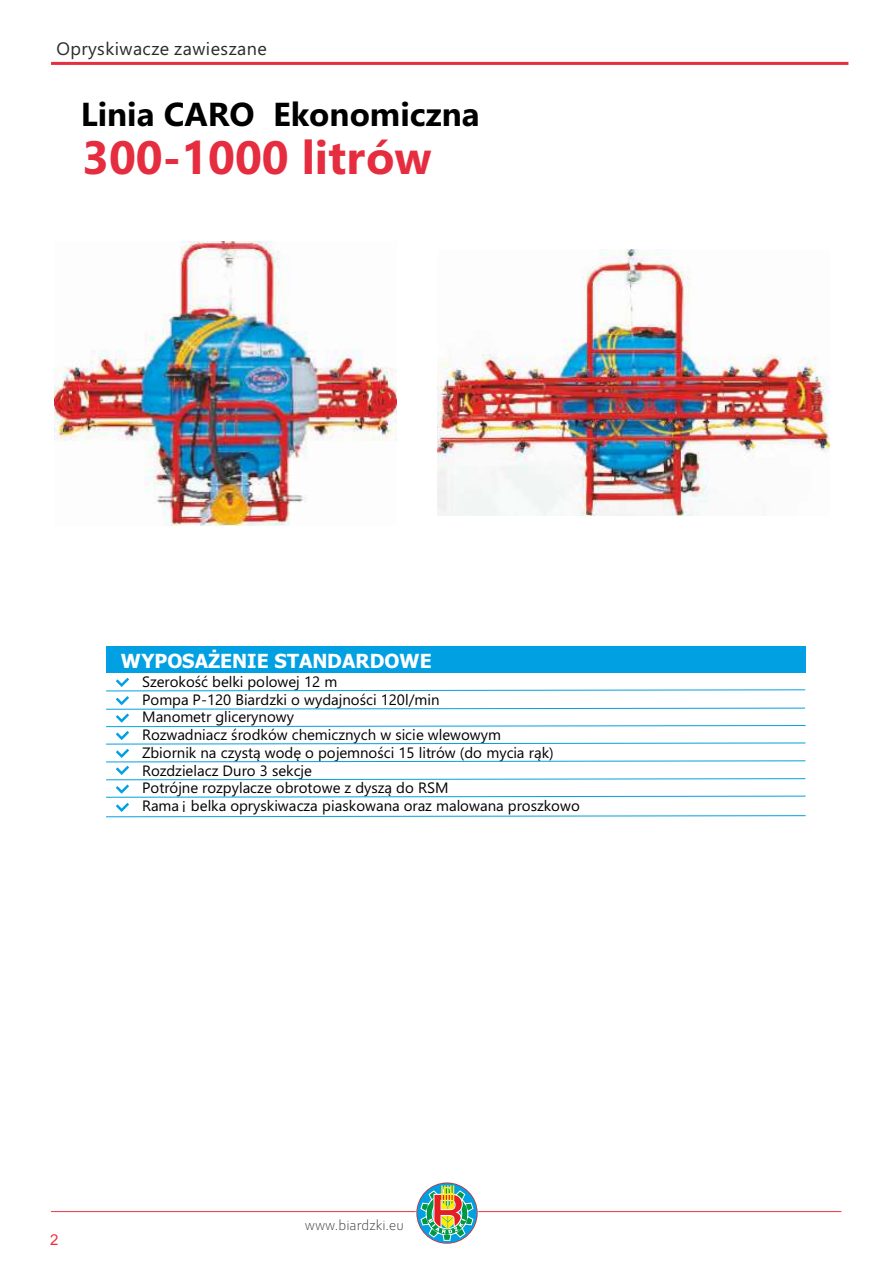
<style>
.page{position:relative;width:893px;height:1263px;background:#fff}
.page>*{position:absolute;margin:0;border:0;box-sizing:border-box;transform-origin:0 0}
.t1{font:700 46.8px "Ebrima";color:#e62d3f}
.t2{font:700 33.15px "Ebrima";color:#000}
.t3{font:700 19.5px "Tahoma";color:#fefefe}
.t4{font:18px "Ebrima";letter-spacing:.025em;color:#2b2a29}
.t5{font:15px/17.7px "Ebrima";color:#000}
.t6{font:300 15px "Corbel";color:#2b2a29}
.t7{font:15px "Arial";color:#ee3043}
</style>
<div class="page">
<hr style="left:51px;top:1211px;width:790px;height:1px;background:#ee3043">
<svg style="left:417px;top:1183px;width:60px;height:60px"></svg>
<svg style="left:420px;top:1185px;width:53px;height:56px;background:#84a993"></svg>
<div style="left:106px;top:646px;width:699px;height:27px;background:#00a0e3"></div>
<svg style="left:106px;top:678px;width:700px;height:140px"></svg>
<hr style="left:51px;top:62px;width:797px;height:3px;background:#e62e3f">
<img style="left:55px;top:242px;width:341px;height:283px">
<img style="left:437px;top:250px;width:392px;height:266px">
<p class="t4" style="left:56px;top:42px;width:212px">Opryskiwacze zawieszane</p>
<h2 class="t2" style="left:81px;top:102px;width:400px">Linia CARO Ekonomiczna</h2>
<h1 class="t1" style="left:83px;top:140px;width:351px">300-1000 litrów</h1>
<h3 class="t3" style="left:121px;top:653px;width:312px">WYPOSAŻENIE STANDARDOWE</h3>
<p class="t5" style="left:142px;top:674px;width:413px">Szerokość belki polowej 12 m<br>Pompa P-120 Biardzki o wydajności 120l/min<br>Manometr glicerynowy<br>Rozwadniacz środków chemicznych w sicie wlewowym Zbiornik na czystą wodę o pojemności 15 litrów (do mycia rąk)<br>Rozdzielacz Duro 3 sekcje<br>Potrójne rozpylacze obrotowe z dyszą do RSM</p>
<p class="t5" style="left:142px;top:799px;width:439px">Rama i belka opryskiwacza piaskowana oraz malowana proszkowo</p>
<p class="t7" style="left:50px;top:1234px;width:10px">2</p>
<p class="t6" style="left:305px;top:1219px;width:100px">www.biardzki.eu</p>
</div>
